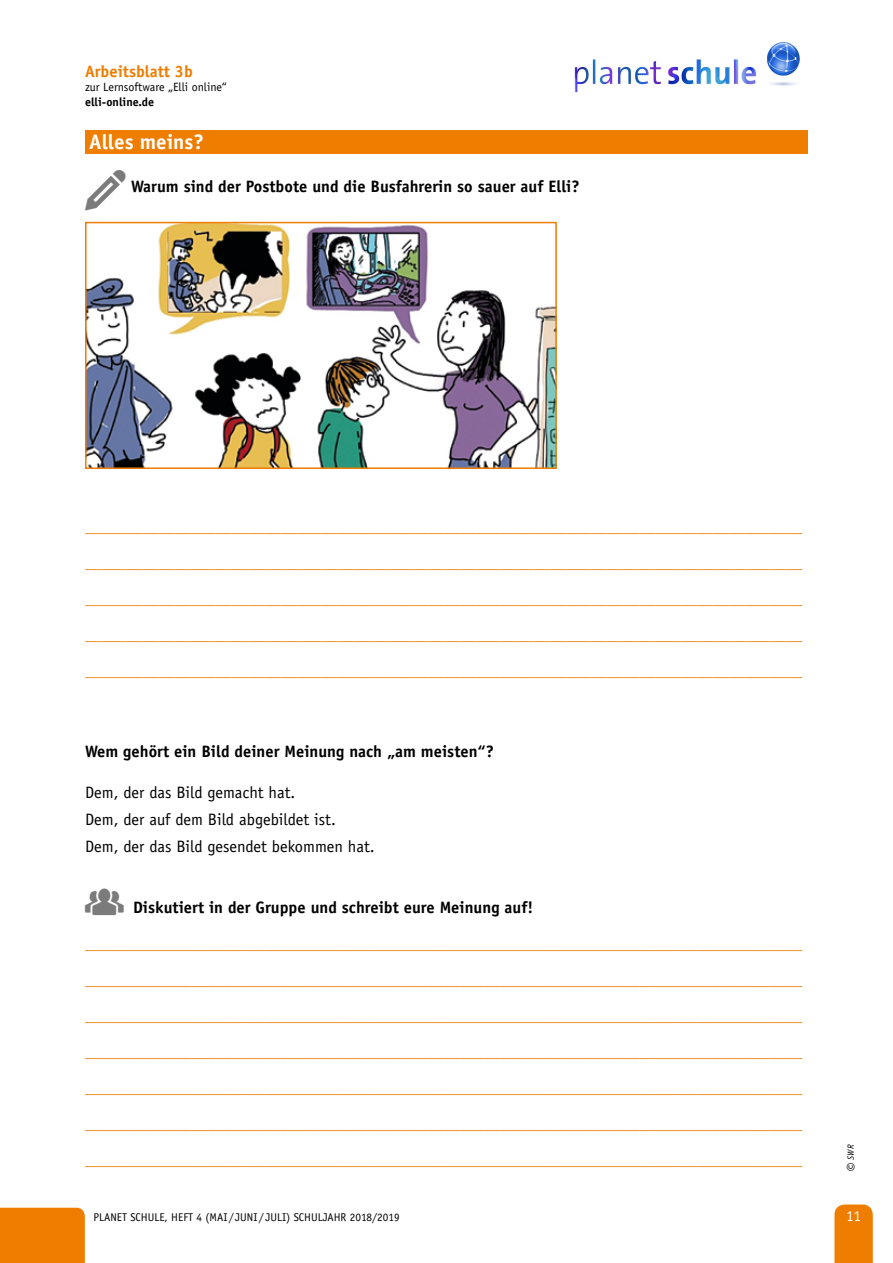
<style>
.page{position:relative;width:893px;height:1263px;background:#fff}
.page>*{position:absolute;margin:0;border:0;box-sizing:border-box;transform-origin:0 0}
.t1{font:700 21px "Officina Sans Std";color:#fff}
.t2{font:16.5px/36px "Officina Sans Std";color:#ef7d00;text-align:justify}
.t3{font:700 16.5px "Officina Sans Std";color:#000}
.t4{font:16.5px/27px "Officina Sans Std";color:#000}
.t5{font:700 16.5px "Officina Sans Std";color:#ef7d00}
.t6{font:15px "Officina Sans Std";color:#fff}
.t7{font:12px "Officina Sans Std";color:#000}
.t8{font:700 12px "Officina Sans Std";color:#000}
.t9{font:11.25px "Officina Sans Std";color:#000}
.t10{font:italic 9px "Officina Sans Std";color:#000}
.s1{font-size:16.5px}
</style>
<div class="page">
<svg style="left:834px;top:1204px;width:39px;height:59px"></svg>
<div style="left:0;top:1208px;width:85px;height:55px;background:#ef7d00"></div>
<div style="left:85px;top:130px;width:723px;height:23px;background:#ef7d00"></div>
<img style="left:88px;top:225px;width:466px;height:241px">
<div style="left:85px;top:222px;width:472px;height:247px;border:2px solid #ef7d00"></div>
<img style="left:574px;top:42px;width:226px;height:51px">
<p class="t5" style="left:85px;top:61px;width:109px">Arbeitsblatt 3b</p>
<p class="t7" style="left:85px;top:80px;width:143px">zur Lernsoftware „Elli online“</p>
<p class="t8" style="left:85px;top:94px;width:71px">elli-online.de</p>
<p class="t1" style="left:89px;top:129px;width:116px">Alles meins?</p>
<p class="t3" style="left:131px;top:177px;width:450px">Warum sind der Postbote und die Busfahrerin so sauer auf Elli?</p>
<p class="t2" style="left:85px;top:509px;width:719px">________________________________________________________________________________________ ________________________________________________________________________________________ ________________________________________________________________________________________ ________________________________________________________________________________________ ________________________________________________________________________________________</p>
<p class="t3" style="left:85px;top:741px;width:411px">Wem gehört ein Bild deiner Meinung nach „am meisten“?</p>
<p class="t4" style="left:85px;top:779px;width:291px">Dem, der das Bild gemacht hat.<br>Dem, der auf dem Bild abgebildet ist.<br>Dem, der das Bild gesendet bekommen hat.</p>
<p class="t3" style="left:133px;top:897px;width:402px">Diskutiert in der Gruppe und schreibt eure Meinung auf!</p>
<p class="t2" style="left:85px;top:925px;width:719px">________________________________________________________________________________________ ________________________________________________________________________________________ ________________________________________________________________________________________ ________________________________________________________________________________________ ________________________________________________________________________________________ ________________________________________________________________________________________ ________________________________________________________________________________________</p>
<p class="t9" style="left:94px;top:1211px;width:308px">PLANET SCHULE, HEFT 4 (MAI / JUNI / JULI) SCHULJAHR 2018/2019</p>
<p class="t10" style="left:846px;top:1172px;width:28px;rotate:-90deg"><span class="s1">©</span> SWR</p>
<p class="t6" style="left:846px;top:1207px;width:16px">11</p>
</div>
